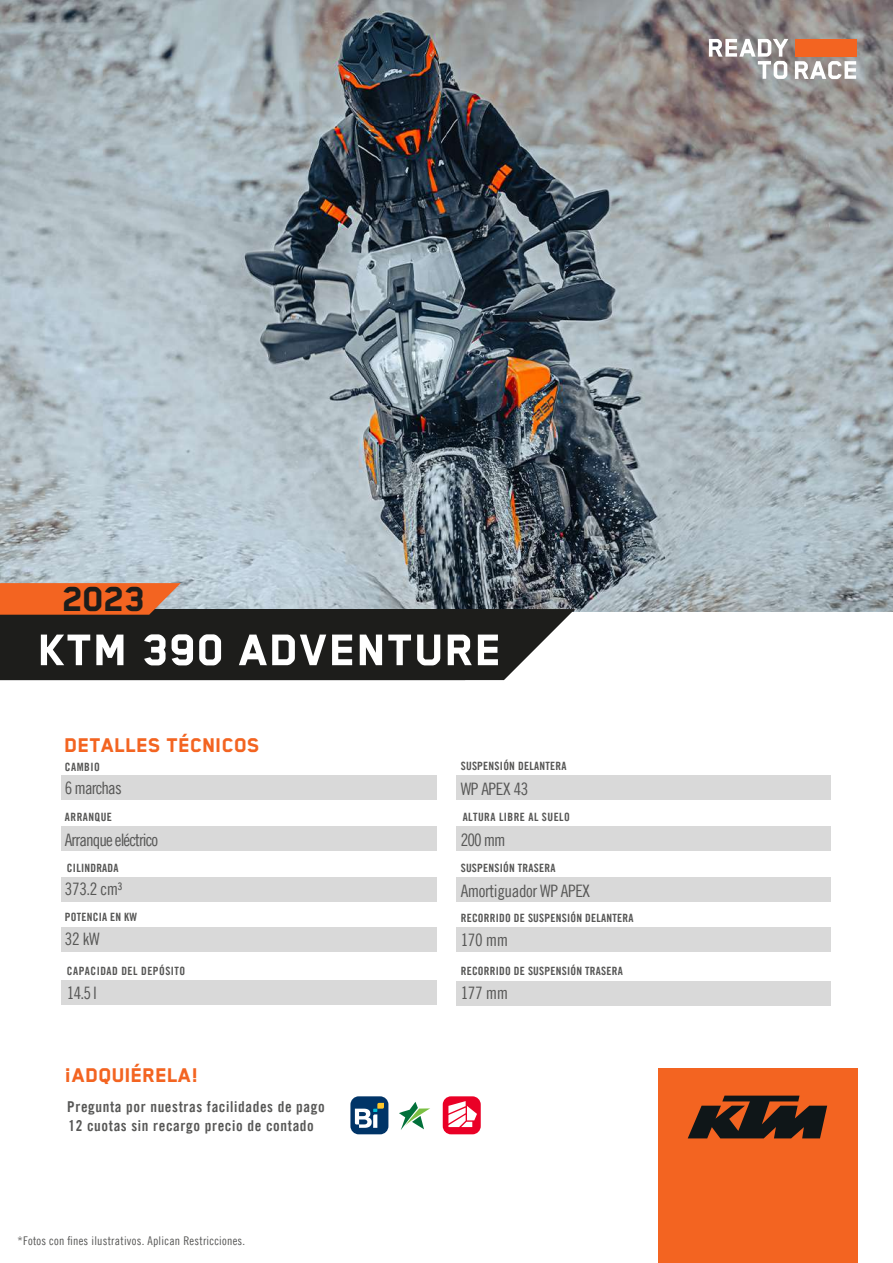
<style>
.page{position:relative;width:893px;height:1263px;background:#fff}
.page>*{position:absolute;margin:0;border:0;box-sizing:border-box;transform-origin:0 0}
.t1{font:800 51px "Blender Pro";letter-spacing:.025em;color:#fff}
.t2{font:800 40.05px "Blender Pro";color:#1d1d1b}
.t3{font:800 22.95px "Blender Pro";letter-spacing:.01em;color:#f36421}
.t4{font:17.25px "Trade Gothic LT Com Cn 18";letter-spacing:-.025em;color:#575756}
.t5{font:17.25px "Trade Gothic LT Com Cn 18";letter-spacing:-.055em;color:#575756}
.t6{font:17.25px "Trade Gothic LT Com Cn 18";letter-spacing:-.05em;color:#575756}
.t7{font:15px/19.2px "Trade Gothic LT Com Bd Cn 20";letter-spacing:.04em;color:#575756}
.t8{font:12px "Trade Gothic LT Com Cn 18";letter-spacing:.02em;color:#575756}
.t9{font:11.4px "Trade Gothic LT Com Bd Cn 20";letter-spacing:.02em;color:#575756}
.t10{font:11.4px "Trade Gothic LT Com Bd Cn 20";letter-spacing:.04em;color:#575756}
</style>
<div class="page">
<img style="left:0;top:0;width:893px;height:612px">
<svg style="left:709px;top:39px;width:79px;height:40px"></svg>
<div style="left:795px;top:39px;width:61px;height:18px;background:#f36421"></div>
<svg style="left:795px;top:61px;width:61px;height:18px"></svg>
<svg style="left:0;top:583px;width:575px;height:97px;background:#514640"></svg>
<div style="left:61px;top:775px;width:375px;height:25px;background:#d9d9d9"></div>
<div style="left:61px;top:826px;width:375px;height:25px;background:#d9d9d9"></div>
<div style="left:61px;top:877px;width:375px;height:24px;background:#d9d9d9"></div>
<div style="left:61px;top:928px;width:375px;height:24px;background:#d9d9d9"></div>
<div style="left:457px;top:775px;width:374px;height:25px;background:#d9d9d9"></div>
<div style="left:457px;top:826px;width:374px;height:25px;background:#d9d9d9"></div>
<div style="left:457px;top:877px;width:374px;height:24px;background:#d9d9d9"></div>
<div style="left:457px;top:928px;width:374px;height:24px;background:#d9d9d9"></div>
<div style="left:61px;top:980px;width:375px;height:25px;background:#d9d9d9"></div>
<div style="left:457px;top:981px;width:374px;height:24px;background:#d9d9d9"></div>
<div style="left:443px;top:1096px;width:38px;height:38px;background:#ea0026;border-radius:8px"></div>
<div style="left:350px;top:1096px;width:38px;height:38px;background:#003467;border-radius:8px"></div>
<div style="left:658px;top:1068px;width:199px;height:195px;background:#f36421"></div>
<svg style="left:688px;top:1095px;width:139px;height:43px"></svg>
<svg style="left:355px;top:1103px;width:29px;height:25px"></svg>
<svg style="left:399px;top:1102px;width:31px;height:28px"></svg>
<svg style="left:448px;top:1101px;width:29px;height:26px"></svg>
<h2 class="t2" style="left:63px;top:577px;width:84px">2023</h2>
<h1 class="t1" style="left:39px;top:623px;width:465px">KTM 390 ADVENTURE</h1>
<h3 class="t3" style="left:65px;top:733px;width:196px">DETALLES TÉCNICOS</h3>
<p class="t9" style="left:65px;top:760px;width:36px">CAMBIO</p>
<h3 class="t6" style="left:65px;top:777px;width:58px">6 marchas</h3>
<p class="t10" style="left:65px;top:810px;width:49px">ARRANQUE</p>
<h3 class="t5" style="left:65px;top:830px;width:95px">Arranque eléctrico</h3>
<p class="t9" style="left:67px;top:861px;width:53px">CILINDRADA</p>
<h3 class="t4" style="left:65px;top:879px;width:59px">373.2 cm³</h3>
<h3 class="t4" style="left:65px;top:929px;width:36px">32 kW</h3>
<p class="t9" style="left:65px;top:910px;width:74px">POTENCIA EN KW</p>
<p class="t9" style="left:461px;top:759px;width:107px">SUSPENSIÓN DELANTERA</p>
<h3 class="t4" style="left:461px;top:779px;width:69px">WP APEX 43</h3>
<h3 class="t4" style="left:461px;top:829px;width:47px">200 mm</h3>
<h3 class="t4" style="left:461px;top:880px;width:131px">Amortiguador WP APEX</h3>
<h3 class="t4" style="left:461px;top:930px;width:49px">170 mm</h3>
<p class="t10" style="left:463px;top:810px;width:109px">ALTURA LIBRE AL SUELO</p>
<p class="t9" style="left:461px;top:861px;width:96px">SUSPENSIÓN TRASERA</p>
<p class="t9" style="left:461px;top:911px;width:174px">RECORRIDO DE SUSPENSIÓN DELANTERA</p>
<p class="t10" style="left:67px;top:964px;width:120px">CAPACIDAD DEL DEPÓSITO</p>
<h3 class="t4" style="left:67px;top:983px;width:31px">14.5 l</h3>
<h3 class="t4" style="left:461px;top:983px;width:49px">177 mm</h3>
<p class="t9" style="left:461px;top:964px;width:164px">RECORRIDO DE SUSPENSIÓN TRASERA</p>
<h3 class="t3" style="left:65px;top:1063px;width:135px">¡ADQUIÉRELA!</h3>
<h3 class="t7" style="left:67px;top:1097px;width:259px">Pregunta por nuestras facilidades de pago<br>12 cuotas sin recargo precio de contado</h3>
<p class="t8" style="left:18px;top:1233px;width:229px">*Fotos con fines ilustrativos. Aplican Restricciones.</p>
</div>
